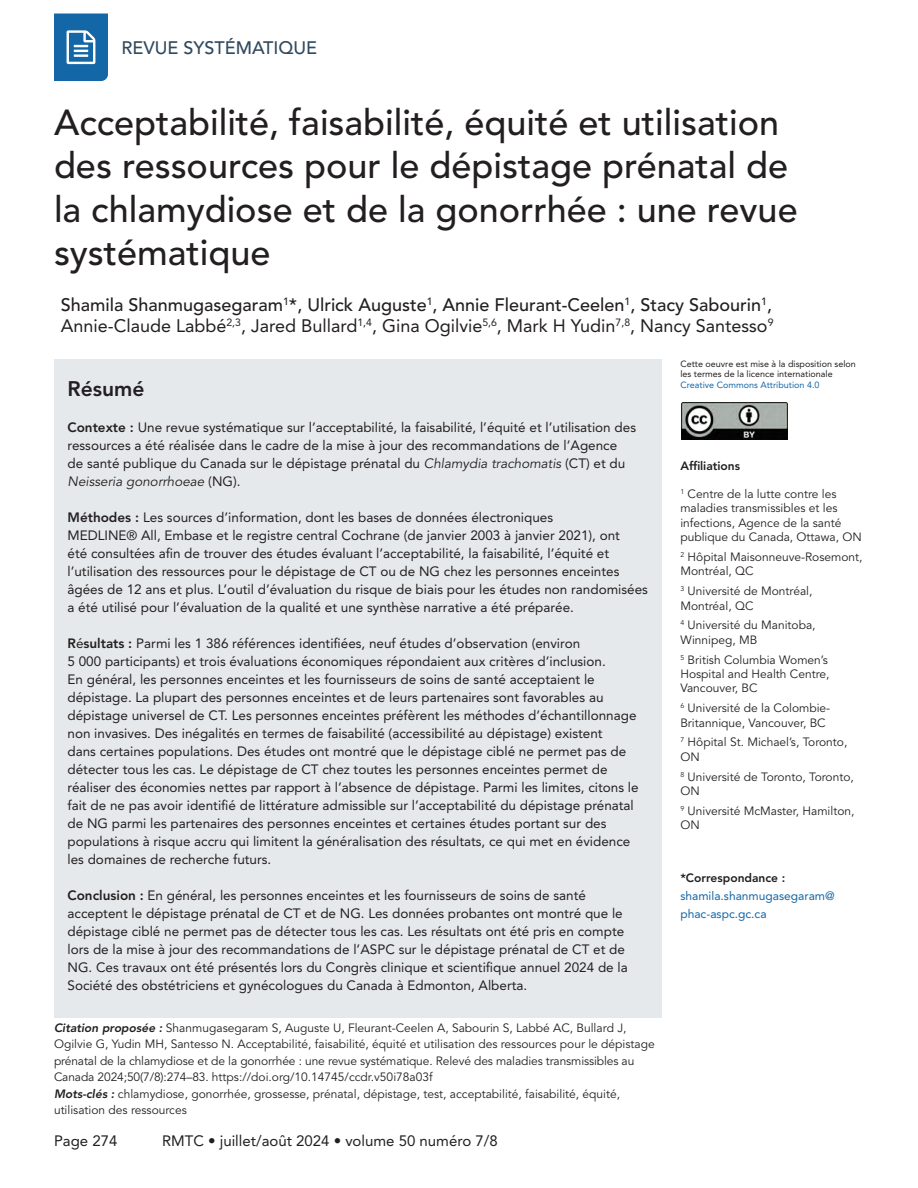
<style>
.page{position:relative;width:918px;height:1188px;background:#fff}
.page>*{position:absolute;margin:0;border:0;box-sizing:border-box;transform-origin:0 0}
.t1{font:500 36px/43.2px "Avenir LT Std";color:#231f20}
.t2{font:800 21px "Avenir LT Std";color:#231f20}
.t3{font:500 18px/21.6px "Avenir LT Std";color:#231f20}
.t4{font:500 18px "Avenir LT Std";color:#314a5f}
.t5{font:15px "Avenir LT Std";color:#231f20}
.t6{font:13.5px/18px "Avenir LT Std";color:#231f20}
.t7{font:12px/14.4px "Avenir LT Std";color:#231f20}
.t8{font:12px/18px "Avenir LT Std";color:#1367a7}
.t9{font:800 12px "Avenir LT Std";color:#231f20}
.t10{font:9px/10.5px "Avenir LT Std";color:#231f20}
.t11{font:9px "Avenir LT Std";color:#1367a7}
.s1{font-weight:400}
.s2{font-weight:800}
.s3{font-style:italic}
.s4{font-weight:800;font-style:italic}
</style>
<div class="page">
<svg style="left:54px;top:14px;width:54px;height:67px"></svg>
<div style="left:54px;top:360px;width:608px;height:658px;background:#e5e9eb"></div>
<img style="left:682px;top:403px;width:105px;height:36px">
<h3 class="t4" style="left:122px;top:37px;width:197px">REVUE SYSTÉMATIQUE</h3>
<h1 class="t1" style="left:54px;top:102px;width:745px">Acceptabilité, faisabilité, équité et utilisation des ressources pour le dépistage prénatal de la chlamydiose et de la gonorrhée : une revue systématique</h1>
<h3 class="t3" style="left:61px;top:294px;width:714px">Shamila Shanmugasegaram<sup>1</sup>*, Ulrick Auguste<sup>1</sup>, Annie Fleurant-Ceelen<sup>1</sup>, Stacy Sabourin<sup>1</sup>,<br><span class="s1">Annie-Claude Labbé</span><sup>2,3</sup><span class="s1">, Jared Bullard</span><sup>1,4</sup><span class="s1">, Gina Ogilvie</span><sup>5,6</sup><span class="s1">, Mark H Yudin</span><sup>7,8</sup><span class="s1">, Nancy Santesso</span><sup>9</sup></h3>
<h2 class="t2" style="left:68px;top:376px;width:78px">Résumé</h2>
<p class="t6" style="left:68px;top:418px;width:570px"><span class="s2">Contexte :</span> Une revue systématique sur l’acceptabilité, la faisabilité, l’équité et l’utilisation des ressources a été réalisée dans le cadre de la mise à jour des recommandations de l’Agence de santé publique du Canada sur le dépistage prénatal du <span class="s3">Chlamydia trachomatis</span> (CT) et du <span class="s3">Neisseria gonorrhoeae</span> (NG).</p>
<p class="t6" style="left:68px;top:508px;width:582px"><span class="s2">Méthodes :</span> Les sources d’information, dont les bases de données électroniques<br>MEDLINE® All, Embase et le registre central Cochrane (de janvier 2003 à janvier 2021), ont<br>été consultées afin de trouver des études évaluant l’acceptabilité, la faisabilité, l’équité et l’utilisation des ressources pour le dépistage de CT ou de NG chez les personnes enceintes âgées de 12 ans et plus. L’outil d’évaluation du risque de biais pour les études non randomisées a été utilisé pour l’évaluation de la qualité et une synthèse narrative a été préparée.</p>
<p class="t6" style="left:68px;top:634px;width:573px"><span class="s2">R</span>é<span class="s2">sultats :</span> Parmi les 1 386 références identifiées, neuf études d’observation (environ<br>5 000 participants) et trois évaluations économiques répondaient aux critères d’inclusion.<br>En général, les personnes enceintes et les fournisseurs de soins de santé acceptaient le dépistage. La plupart des personnes enceintes et de leurs partenaires sont favorables au dépistage universel de CT. Les personnes enceintes préfèrent les méthodes d’échantillonnage non invasives. Des inégalités en termes de faisabilité (accessibilité au dépistage) existent<br>dans certaines populations. Des études ont montré que le dépistage ciblé ne permet pas de détecter tous les cas. Le dépistage de CT chez toutes les personnes enceintes permet de réaliser des économies nettes par rapport à l’absence de dépistage. Parmi les limites, citons le fait de ne pas avoir identifié de littérature admissible sur l’acceptabilité du dépistage prénatal de NG parmi les partenaires des personnes enceintes et certaines études portant sur des populations à risque accru qui limitent la généralisation des résultats, ce qui met en évidence les domaines de recherche futurs.</p>
<p class="t6" style="left:68px;top:886px;width:562px"><span class="s2">Conclusion :</span> En général, les personnes enceintes et les fournisseurs de soins de santé acceptent le dépistage prénatal de CT et de NG. Les données probantes ont montré que le dépistage ciblé ne permet pas de détecter tous les cas. Les résultats ont été pris en compte lors de la mise à jour des recommandations de l’ASPC sur le dépistage prénatal de CT et de NG. Ces travaux ont été présentés lors du Congrès clinique et scientifique annuel 2024 de la Société des obstétriciens et gynécologues du Canada à Edmonton, Alberta.</p>
<p class="t7" style="left:54px;top:1020px;width:602px;line-height:16.5px"><span class="s4">Citation proposée :</span> Shanmugasegaram S, Auguste U, Fleurant-Ceelen A, Sabourin S, Labbé AC, Bullard J, Ogilvie G, Yudin MH, Santesso N. Acceptabilité, faisabilité, équité et utilisation des ressources pour le dépistage prénatal de la chlamydiose et de la gonorrhée : une revue systématique. Relevé des maladies transmissibles au Canada 2024;50(7/8):274–83. https://doi.org/10.14745/ccdr.v50i78a03f<br><span class="s4">Mots-clés :</span> chlamydiose, gonorrhée, grossesse, prénatal, dépistage, test, acceptabilité, faisabilité, équité, utilisation des ressources</p>
<p class="t5" style="left:54px;top:1133px;width:65px">Page 274</p>
<p class="t5" style="left:162px;top:1133px;width:337px">RMTC • juillet/août 2024 • volume 50 numéro 7/8</p>
<p class="t10" style="left:680px;top:358px;width:177px">Cette oeuvre est mise à la disposition selon les termes de la licence internationale</p>
<p class="t11" style="left:680px;top:379px;width:141px">Creative Commons Attribution 4.0</p>
<p class="t9" style="left:680px;top:459px;width:61px">Affiliations</p>
<p class="t7" style="left:680px;top:487px;width:183px"><sup>1</sup> Centre de la lutte contre les maladies transmissibles et les infections, Agence de la santé publique du Canada, Ottawa, ON</p>
<p class="t7" style="left:680px;top:550px;width:184px"><sup>2</sup> Hôpital Maisonneuve-Rosemont,<br>Montréal, QC</p>
<p class="t7" style="left:680px;top:584px;width:134px"><sup>3</sup> Université de Montréal,<br>Montréal, QC</p>
<p class="t7" style="left:680px;top:618px;width:137px"><sup>4</sup> Université du Manitoba,<br>Winnipeg, MB</p>
<p class="t7" style="left:680px;top:653px;width:151px"><sup>5</sup> British Columbia Women’s<br>Hospital and Health Centre,<br>Vancouver, BC</p>
<p class="t7" style="left:680px;top:701px;width:151px"><sup>6</sup> Université de la Colombie-<br>Britannique, Vancouver, BC</p>
<p class="t7" style="left:680px;top:735px;width:169px"><sup>7</sup> Hôpital St. Michael’s, Toronto,<br>ON</p>
<p class="t7" style="left:680px;top:770px;width:175px"><sup>8</sup> Université de Toronto, Toronto,<br>ON</p>
<p class="t7" style="left:680px;top:804px;width:176px"><sup>9</sup> Université McMaster, Hamilton,<br>ON</p>
<p class="t9" style="left:680px;top:871px;width:106px">*Correspondance :</p>
<p class="t8" style="left:680px;top:887px;width:156px">shamila.shanmugasegaram@ phac-aspc.gc.ca</p>
</div>
